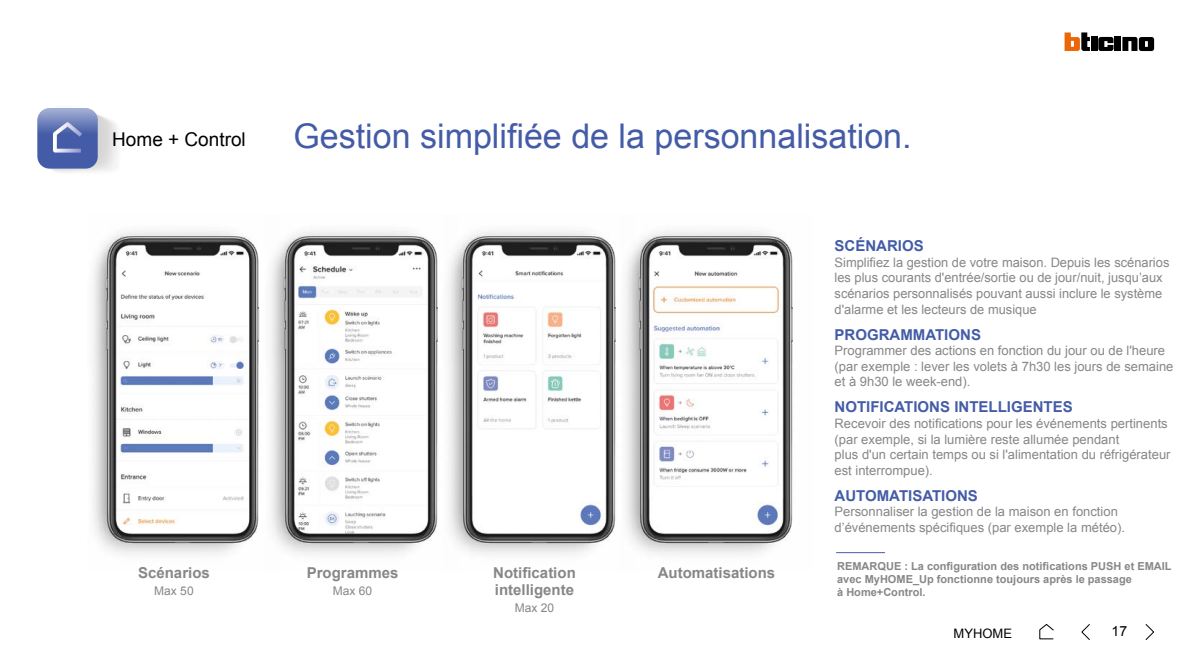
<style>
.page{position:relative;width:1191px;height:670px;background:#fff}
.page>*{position:absolute;margin:0;border:0;box-sizing:border-box;transform-origin:0 0}
.t1{font:34px "Arial";color:#445ca7}
.t2{font:19px "Arial";color:#000}
.t3{font:700 15px "Arial";color:#445ca7}
.t4{font:700 15px/17px "Arial";color:#878787}
.t5{font:14px "Arial";color:#000}
.t6{font:13px/15.6px "Arial";color:#878787}
.t7{font:13px "Arial";color:#000}
.t8{font:12px "Arial";color:#878787}
.t9{font:700 11px/13.2px "Arial";color:#878787}
</style>
<div class="page">
<svg style="left:1145px;top:624px;width:9px;height:16px"></svg>
<svg style="left:1081px;top:624px;width:9px;height:16px"></svg>
<svg style="left:1039px;top:624px;width:15px;height:16px"></svg>
<div style="left:1091px;top:37px;width:6px;height:14px;background:#000"></div>
<div style="left:1114px;top:37px;width:7px;height:14px;background:#000"></div>
<svg style="left:1064px;top:32px;width:26px;height:19px"></svg>
<svg style="left:1098px;top:37px;width:15px;height:14px"></svg>
<svg style="left:1122px;top:37px;width:32px;height:14px"></svg>
<svg style="left:37px;top:108px;width:61px;height:61px;background:#6679b6"></svg>
<img style="left:635px;top:231px;width:158px;height:324px">
<img style="left:457px;top:231px;width:178px;height:324px">
<img style="left:278px;top:231px;width:179px;height:324px">
<img style="left:92px;top:231px;width:186px;height:324px">
<hr style="left:836px;top:552px;width:48px;height:1px;background:#445ca7">
<h2 class="t2" style="left:112px;top:127px;width:135px">Home + Control</h2>
<p class="t4" style="left:138px;top:564px;width:73px">Scénarios</p>
<p class="t8" style="left:154px;top:582px;width:41px">Max 50</p>
<h1 class="t1" style="left:293px;top:114px;width:619px">Gestion simplifiée de la personnalisation.</h1>
<p class="t4" style="left:307px;top:564px;width:93px">Programmes</p>
<p class="t8" style="left:333px;top:582px;width:41px">Max 60</p>
<p class="t4" style="left:493px;top:564px;width:84px">Notification intelligente</p>
<p class="t8" style="left:515px;top:599px;width:41px">Max 20</p>
<p class="t4" style="left:657px;top:564px;width:119px">Automatisations</p>
<p class="t3" style="left:834px;top:236px;width:91px">SCÉNARIOS</p>
<p class="t6" style="left:834px;top:254px;width:336px">Simplifiez la gestion de votre maison. Depuis les scénarios les plus courants d'entrée/sortie ou de jour/nuit, jusqu’aux scénarios personnalisés pouvant aussi inclure le système d'alarme et les lecteurs de musique</p>
<p class="t3" style="left:834px;top:324px;width:148px">PROGRAMMATIONS</p>
<p class="t6" style="left:834px;top:343px;width:340px">Programmer des actions en fonction du jour ou de l'heure (par exemple : lever les volets à 7h30 les jours de semaine et à 9h30 le week-end).</p>
<p class="t3" style="left:834px;top:397px;width:240px">NOTIFICATIONS INTELLIGENTES</p>
<p class="t6" style="left:834px;top:416px;width:337px">Recevoir des notifications pour les événements pertinents (par exemple, si la lumière reste allumée pendant<br>plus d'un certain temps ou si l'alimentation du réfrigérateur est interrompue).</p>
<p class="t3" style="left:834px;top:485px;width:145px">AUTOMATISATIONS</p>
<p class="t6" style="left:834px;top:504px;width:292px">Personnaliser la gestion de la maison en fonction d’événements spécifiques (par exemple la météo).</p>
<p class="t9" style="left:837px;top:560px;width:336px">REMARQUE : La configuration des notifications PUSH et EMAIL avec MyHOME_Up fonctionne toujours après le passage<br>à Home+Control.</p>
<p class="t7" style="left:953px;top:624px;width:60px">MYHOME</p>
<p class="t5" style="left:1111px;top:622px;width:17px">17</p>
</div>
